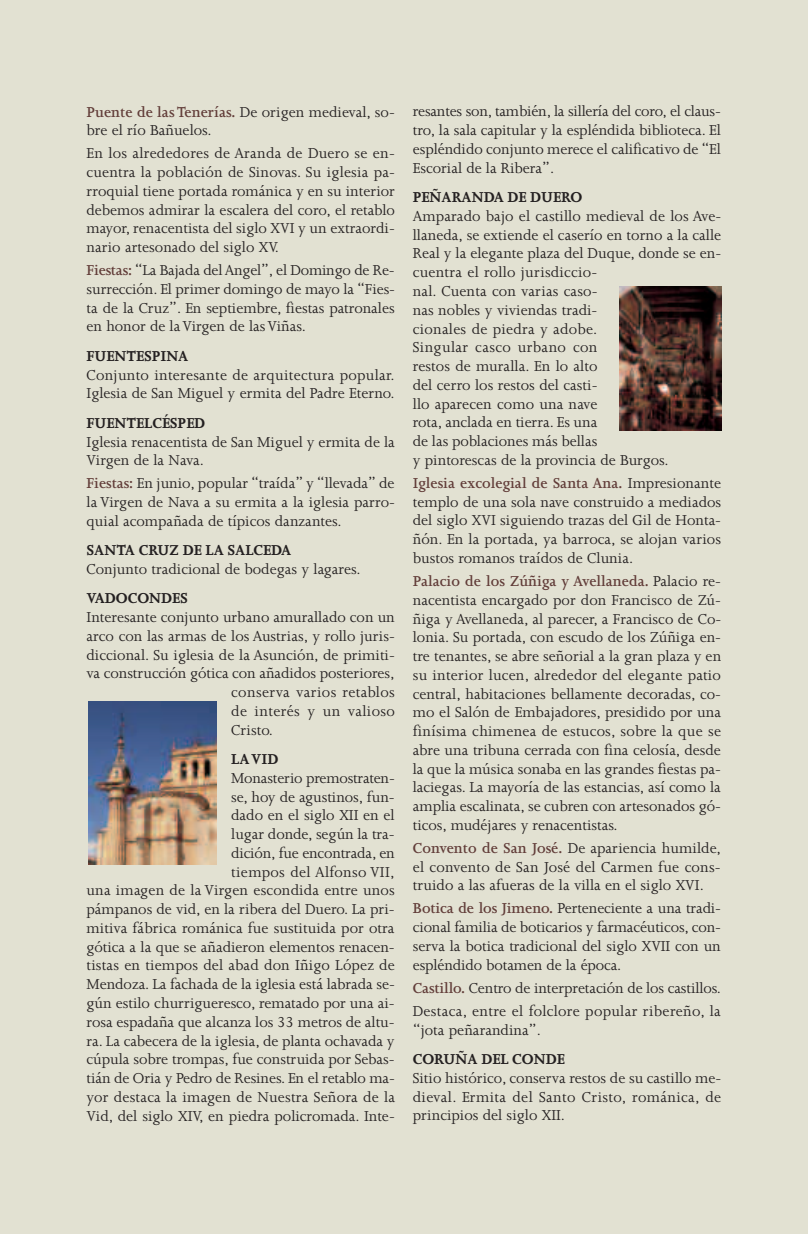
<style>
.page{position:relative;width:808px;height:1234px;background:#fff}
.page>*{position:absolute;margin:0;border:0;box-sizing:border-box;transform-origin:0 0}
.t1{font:16.5px/18.8px "Joanna";color:#231f20;text-align:justify}
.t2{font:700 16.5px "Joanna";color:#231f20}
.t3{font:16.5px "Joanna";letter-spacing:.02em;color:#231f20}
.s1{font-weight:600;color:#613c38}
</style>
<div class="page">
<div style="left:0;top:0;width:808px;height:1233px;background:#e2e1d2"></div>
<img style="left:89px;top:701px;width:127px;height:163px">
<img style="left:620px;top:286px;width:102px;height:144px">
<p class="t1" style="left:87px;top:103px;width:310px"><span class="s1">Puente de las Tenerías.</span> De origen medieval, so&shy;bre el río Bañuelos.</p>
<p class="t1" style="left:87px;top:145px;width:310px">En los alrededores de Aranda de Duero se en&shy;cuentra la población de Sinovas. Su iglesia pa&shy;rroquial tiene portada románica y en su interior debemos admirar la escalera del coro, el retablo mayor, renacentista del siglo XVI y un extraordi&shy;nario artesonado del siglo XV.</p>
<p class="t1" style="left:87px;top:262px;width:310px"><span class="s1">Fiestas:</span> “La Bajada del Angel”, el Domingo de Re&shy;surrección. El primer domingo de mayo la “Fies&shy;ta de la Cruz”. En septiembre, fiestas patronales en honor de la Virgen de las Viñas.</p>
<p class="t2" style="left:87px;top:349px;width:103px">FUENTESPINA</p>
<p class="t1" style="left:87px;top:366px;width:310px">Conjunto interesante de arquitectura popular.<br>Iglesia de San Miguel y ermita del Padre Eterno.</p>
<p class="t2" style="left:87px;top:416px;width:120px">FUENTELCÉSPED</p>
<p class="t1" style="left:87px;top:433px;width:310px">Iglesia renacentista de San Miguel y ermita de la<br>Virgen de la Nava.</p>
<p class="t1" style="left:87px;top:475px;width:310px"><span class="s1">Fiestas:</span> En junio, popular “traída” y “llevada” de la Virgen de Nava a su ermita a la iglesia parro&shy;quial acompañada de típicos danzantes.</p>
<p class="t2" style="left:87px;top:544px;width:206px">SANTA CRUZ DE LA SALCEDA</p>
<p class="t1" style="left:87px;top:561px;width:276px">Conjunto tradicional de bodegas y lagares.</p>
<p class="t2" style="left:87px;top:592px;width:103px">VADOCONDES</p>
<p class="t1" style="left:87px;top:609px;width:310px">Interesante conjunto urbano amurallado con un</p>
<p class="t1" style="left:87px;top:627px;width:310px">arco con las armas de los Austrias, y rollo juris-</p>
<p class="t1" style="left:87px;top:646px;width:310px">diccional. Su iglesia de la Asunción, de primiti-</p>
<p class="t1" style="left:87px;top:665px;width:310px">va construcción gótica con añadidos posteriores,</p>
<p class="t3" style="left:231px;top:685px;width:165px">conserva varios retablos</p>
<p class="t3" style="left:231px;top:704px;width:165px">de interés y un valioso</p>
<p class="t1" style="left:231px;top:721px;width:43px">Cristo.</p>
<p class="t2" style="left:231px;top:752px;width:49px">LA VID</p>
<p class="t1" style="left:87px;top:769px;width:310px;text-align:right">Monasterio premostraten-<br>se, hoy de agustinos, fun-<br>dado en el siglo XII en el<br>lugar donde, según la tra-<br>dición, fue encontrada, en<br>tiempos del Alfonso VII,<br>una imagen de la Virgen escondida entre unos pámpanos de vid, en la ribera del Duero. La pri&shy;mitiva fábrica románica fue sustituida por otra gótica a la que se añadieron elementos renacen&shy;tistas en tiempos del abad don Iñigo López de Mendoza. La fachada de la iglesia está labrada se&shy;gún estilo churrigueresco, rematado por una ai&shy;rosa espadaña que alcanza los 33 metros de altu&shy;ra. La cabecera de la iglesia, de planta ochavada y cúpula sobre trompas, fue construida por Sebas&shy;tián de Oria y Pedro de Resines. En el retablo ma&shy;yor destaca la imagen de Nuestra Señora de la Vid, del siglo XIV, en piedra policromada. Inte-</p>
<p class="t1" style="left:413px;top:103px;width:310px">resantes son, también, la sillería del coro, el claus&shy;tro, la sala capitular y la espléndida biblioteca. El espléndido conjunto merece el calificativo de “El Escorial de la Ribera”.</p>
<p class="t2" style="left:413px;top:191px;width:171px">PEÑARANDA DE DUERO</p>
<p class="t1" style="left:413px;top:208px;width:310px;text-align:left">Amparado bajo el castillo medieval de los Ave&shy;llaneda, se extiende el caserío en torno a la calle Real y la elegante plaza del Duque, donde se en&shy;cuentra el rollo jurisdiccio-<br>nal. Cuenta con varias caso-<br>nas nobles y viviendas tradi-<br>cionales de piedra y adobe.<br>Singular casco urbano con<br>restos de muralla. En lo alto<br>del cerro los restos del casti-<br>llo aparecen como una nave<br>rota, anclada en tierra. Es una<br>de las poblaciones más bellas<br>y pintorescas de la provincia de Burgos.</p>
<p class="t1" style="left:413px;top:475px;width:310px"><span class="s1">Iglesia excolegial de Santa Ana.</span> Impresionante templo de una sola nave construido a mediados del siglo XVI siguiendo trazas del Gil de Honta&shy;ñón. En la portada, ya barroca, se alojan varios bustos romanos traídos de Clunia.</p>
<p class="t1" style="left:413px;top:573px;width:310px"><span class="s1">Palacio de los Zúñiga y Avellaneda.</span> Palacio re&shy;nacentista encargado por don Francisco de Zú&shy;ñiga y Avellaneda, al parecer, a Francisco de Co&shy;lonia. Su portada, con escudo de los Zúñiga en&shy;tre tenantes, se abre señorial a la gran plaza y en su interior lucen, alrededor del elegante patio central, habitaciones bellamente decoradas, co&shy;mo el Salón de Embajadores, presidido por una finísima chimenea de estucos, sobre la que se abre una tribuna cerrada con fina celosía, desde la que la música sonaba en las grandes fiestas pa&shy;laciegas. La mayoría de las estancias, así como la amplia escalinata, se cubren con artesonados gó&shy;ticos, mudéjares y renacentistas.</p>
<p class="t1" style="left:413px;top:839px;width:310px"><span class="s1">Convento de San José.</span> De apariencia humilde, el convento de San José del Carmen fue cons&shy;truido a las afueras de la villa en el siglo XVI.</p>
<p class="t1" style="left:413px;top:900px;width:310px"><span class="s1">Botica de los Jimeno.</span> Perteneciente a una tradi&shy;cional familia de boticarios y farmacéuticos, con&shy;serva la botica tradicional del siglo XVII con un espléndido botamen de la época.</p>
<p class="t1" style="left:413px;top:977px;width:310px;line-height:23px"><span class="s1">Castillo.</span> Centro de interpretación de los castillos.<br>Destaca, entre el folclore popular ribereño, la</p>
<p class="t1" style="left:413px;top:1021px;width:130px">“jota peñarandina”.</p>
<p class="t2" style="left:413px;top:1052px;width:153px">CORUÑA DEL CONDE</p>
<p class="t1" style="left:413px;top:1069px;width:310px">Sitio histórico, conserva restos de su castillo me&shy;dieval. Ermita del Santo Cristo, románica, de principios del siglo XII.</p>
</div>
